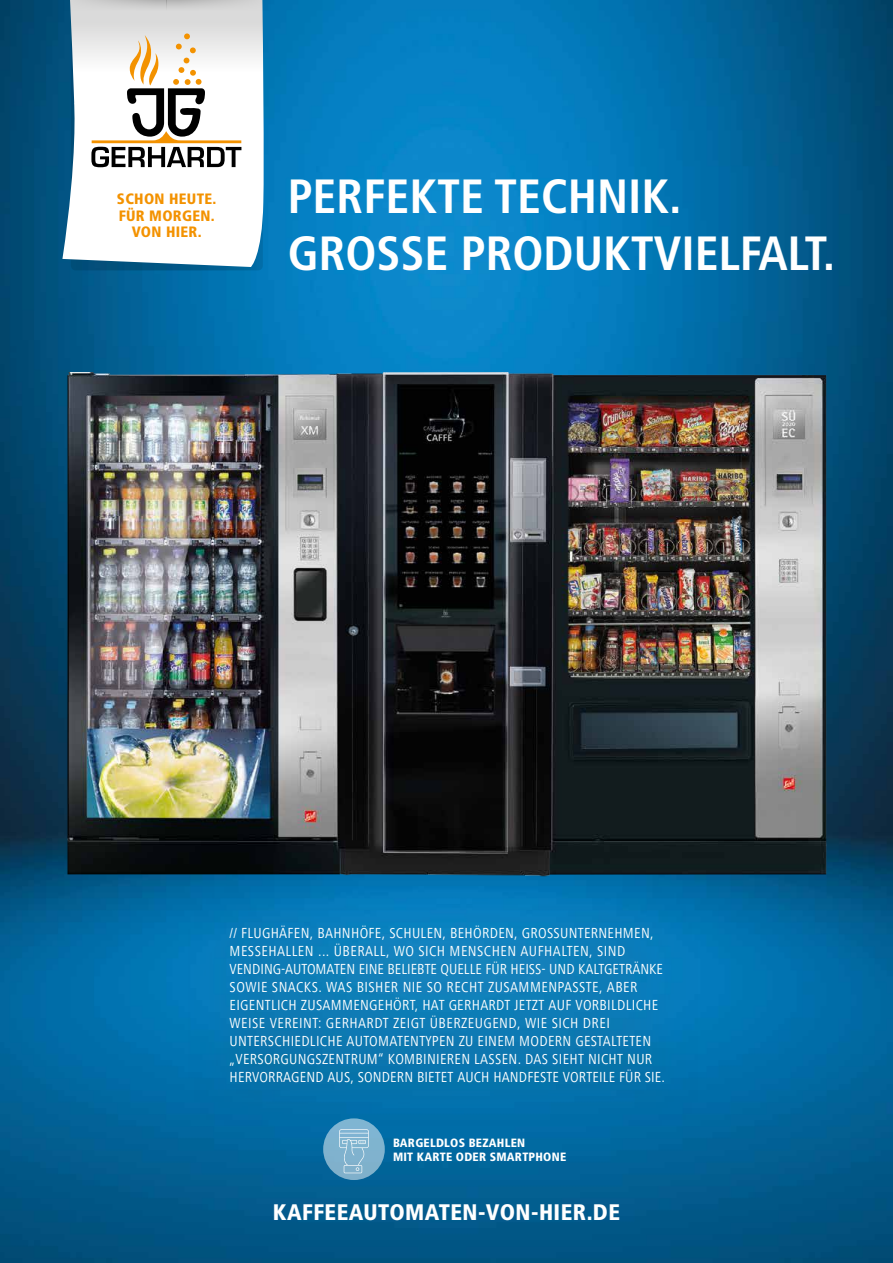
<style>
.page{position:relative;width:893px;height:1263px;background:#fff}
.page>*{position:absolute;margin:0;border:0;box-sizing:border-box;transform-origin:0 0}
.t1{font:700 condensed 48px/57px "Frutiger";color:#fff}
.t2{font:900 condensed 22.5px "Frutiger";letter-spacing:.02em;color:#fff}
.t3{font:condensed 15px/18px "Frutiger Next LT";letter-spacing:.02em;color:#fff}
.t4{font:900 condensed 15px/16.5px "Frutiger";letter-spacing:.02em;color:#f39200;text-align:center}
.t5{font:900 condensed 12px/14.2px "Frutiger";letter-spacing:.02em;color:#fff}
</style>
<div class="page">
<img style="left:0;top:0;width:893px;height:1263px">
<div style="left:186px;top:882px;width:516px;height:245px;background:#69401b;opacity:.52"></div>
<svg style="left:62px;top:16px;width:202px;height:251px"></svg>
<svg style="left:91px;top:33px;width:150px;height:134px"></svg>
<svg style="left:57px;top:0;width:110px;height:16px;background:#b8c2c7"></svg>
<svg style="left:167px;top:0;width:110px;height:16px;background:#b6c5cd"></svg>
<img style="left:60px;top:372px;width:773px;height:505px">
<svg style="left:323px;top:1118px;width:62px;height:62px;background:#7bb0cd"></svg>
<svg style="left:339px;top:1129px;width:30px;height:44px"></svg>
<p class="t4" style="left:117px;top:191px;width:101px">SCHON HEUTE.<br>FÜR MORGEN.<br>VON HIER.</p>
<h1 class="t1" style="left:288px;top:168px;width:549px">PERFEKTE TECHNIK.<br>GROSSE PRODUKTVIELFALT.</h1>
<p class="t3" style="left:230px;top:924px;width:437px">// FLUGHÄFEN, BAHNHÖFE, SCHULEN, BEHÖRDEN, GROSSUNTERNEHMEN, MESSEHALLEN ... ÜBERALL, WO SICH MENSCHEN AUFHALTEN, SIND VENDING-AUTOMATEN EINE BELIEBTE QUELLE FÜR HEISS- UND KALTGETRÄNKE SOWIE SNACKS. WAS BISHER NIE SO RECHT ZUSAMMENPASSTE, ABER EIGENTLICH ZUSAMMENGEHÖRT, HAT GERHARDT JETZT AUF VORBILDLICHE WEISE VEREINT: GERHARDT ZEIGT ÜBERZEUGEND, WIE SICH DREI UNTERSCHIEDLICHE AUTOMATENTYPEN ZU EINEM MODERN GESTALTETEN „VERSORGUNGSZENTRUM“ KOMBINIEREN LASSEN. DAS SIEHT NICHT NUR HERVORRAGEND AUS, SONDERN BIETET AUCH HANDFESTE VORTEILE FÜR SIE.</p>
<p class="t5" style="left:393px;top:1135px;width:175px">BARGELDLOS BEZAHLEN<br>MIT KARTE ODER SMARTPHONE</p>
<h2 class="t2" style="left:273px;top:1199px;width:349px">KAFFEEAUTOMATEN-VON-HIER.DE</h2>
</div>
